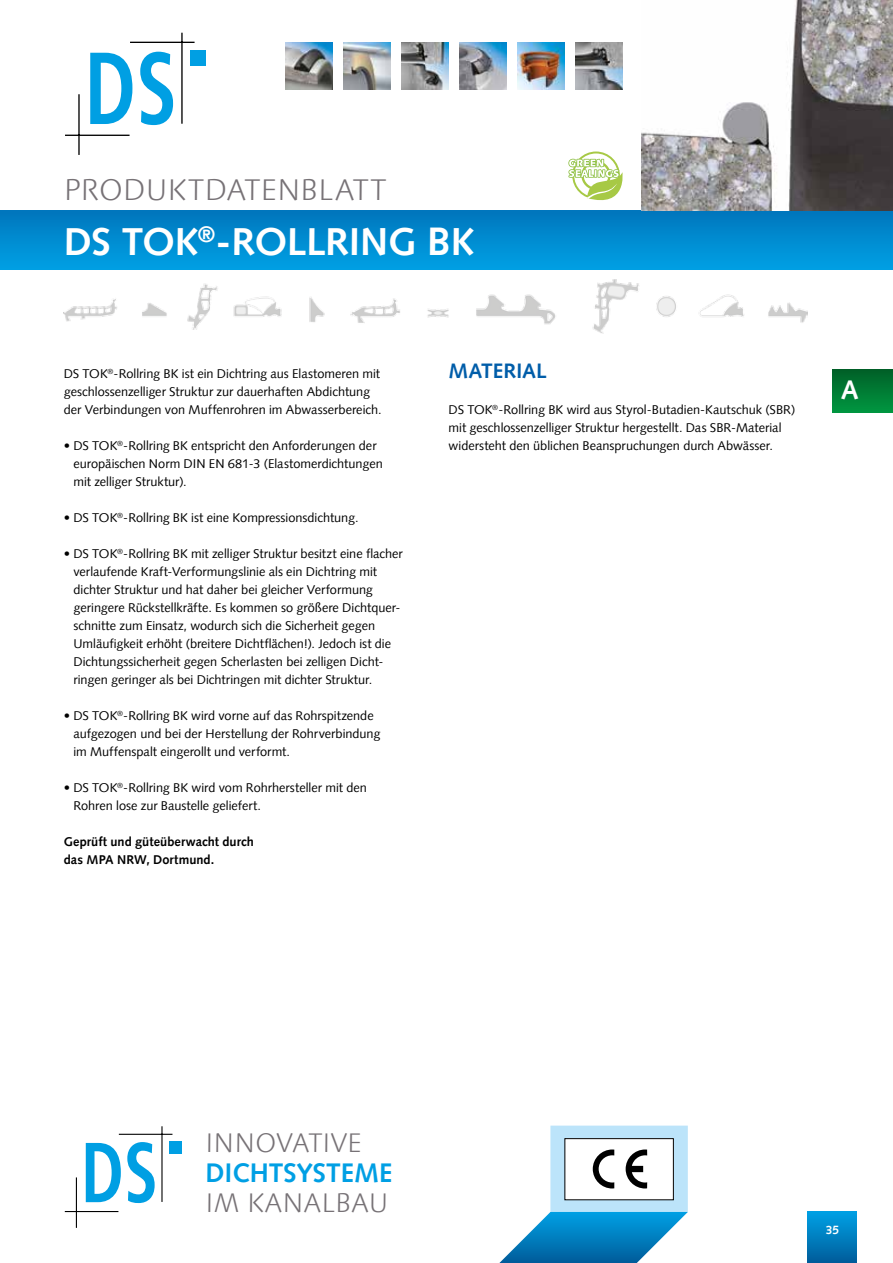
<style>
.page{position:relative;width:893px;height:1263px;background:#fff}
.page>*{position:absolute;margin:0;border:0;box-sizing:border-box;transform-origin:0 0}
.t1{font:700 39px "Syntax Com";letter-spacing:-.005em;color:#fff}
.t2{font:300 30px "Linotype Syntax Com";letter-spacing:-.005em;color:#777276}
.t3{font:300 27px "Linotype Syntax Com";color:#777276}
.t4{font:700 27px "Syntax Com";color:#009fe4}
.t5{font:700 27px "Syntax Com";color:#fff}
.t6{font:700 21px "Syntax Com";letter-spacing:.015em;color:#005da9}
.t7{font:12.75px/18px "Syntax Com";color:#000}
.t8{font:700 12.75px/18px "Syntax Com";letter-spacing:.005em;color:#000}
.t9{font:700 12px "Syntax Com";color:#fff}
</style>
<div class="page">
<div style="left:572px;top:151px;width:48px;height:48px;border:2px solid #a7c945;border-radius:50%"></div>
<svg style="left:568px;top:159px;width:55px;height:41px"></svg>
<div style="left:190px;top:51px;width:15px;height:15px;background:#009fe3"></div>
<svg style="left:90px;top:53px;width:42px;height:71px"></svg>
<svg style="left:140px;top:52px;width:33px;height:73px"></svg>
<hr style="left:181px;top:33px;width:2px;height:91px;background:#000">
<hr style="left:130px;top:42px;width:65px;height:1px;background:#000">
<hr style="left:78px;top:94px;width:2px;height:61px;background:#000">
<hr style="left:65px;top:135px;width:65px;height:1px;background:#000">
<div style="left:169px;top:1141px;width:12px;height:13px;background:#009fe3"></div>
<svg style="left:86px;top:1143px;width:35px;height:59px"></svg>
<svg style="left:127px;top:1142px;width:28px;height:61px"></svg>
<hr style="left:161px;top:1126px;width:2px;height:76px;background:#000">
<hr style="left:119px;top:1134px;width:53px;height:1px;background:#000">
<hr style="left:76px;top:1177px;width:1px;height:51px;background:#000">
<hr style="left:65px;top:1211px;width:53px;height:1px;background:#000">
<img style="left:517px;top:42px;width:48px;height:48px">
<img style="left:576px;top:42px;width:47px;height:48px">
<img style="left:343px;top:42px;width:47px;height:48px">
<img style="left:459px;top:42px;width:48px;height:48px">
<img style="left:285px;top:42px;width:47px;height:48px">
<img style="left:401px;top:42px;width:48px;height:48px">
<div style="left:0;top:211px;width:893px;height:58px;background:linear-gradient(to bottom,#0076bc,#00a0e3)"></div>
<img style="left:64px;top:279px;width:744px;height:54px">
<div style="left:808px;top:1212px;width:49px;height:51px;background:linear-gradient(to bottom,#00a0e4,#005c9a)"></div>
<div style="left:832px;top:370px;width:61px;height:42px;background:linear-gradient(to bottom,#006028,#009440)"></div>
<img style="left:641px;top:0;width:252px;height:211px">
<svg style="left:499px;top:1125px;width:189px;height:138px"></svg>
<div style="left:565px;top:1138px;width:108px;height:62px;border:1px solid #000"></div>
<h2 class="t2" style="left:64px;top:171px;width:324px">PRODUKTDATENBLATT</h2>
<h1 class="t1" style="left:64px;top:218px;width:412px">DS TOK<sup>®</sup>-Ro llring BK</h1>
<p class="t7" style="left:64px;top:365px;width:319px">DS TOK<sup>®</sup>-Rollring BK ist ein Dichtring aus Elastomeren mit geschlossenzelliger Struktur zur dauerhaften Abdichtung der Verbindungen von Muffenrohren im Abwasserbereich.</p>
<p class="t7" style="left:73px;top:437px;width:311px;text-indent:-10px">• DS TOK<sup>®</sup>-Rollring BK entspricht den Anforderungen der europäischen Norm DIN EN 681-3 (Elastomerdichtungen mit zelliger Struktur).</p>
<p class="t7" style="left:64px;top:509px;width:296px">• DS TOK<sup>®</sup>-Rollring BK ist eine Kompressionsdichtung.</p>
<p class="t7" style="left:73px;top:545px;width:331px;text-indent:-10px">• DS TOK<sup>®</sup>-Rollring BK mit zelliger Struktur besitzt eine flacher verlaufende Kraft-Verformungslinie als ein Dichtring mit dichter Struktur und hat daher bei gleicher Verformung geringere Rückstellkräfte. Es kommen so größere Dichtquer&shy;schnitte zum Einsatz, wodurch sich die Sicherheit gegen Umläufigkeit erhöht (breitere Dichtflächen!). Jedoch ist die Dichtungssicherheit gegen Scherlasten bei zelligen Dicht&shy;ringen geringer als bei Dichtringen mit dichter Struktur.</p>
<p class="t7" style="left:73px;top:707px;width:309px;text-indent:-10px">• DS TOK<sup>®</sup>-Rollring BK wird vorne auf das Rohrspitzende aufgezogen und bei der Herstellung der Rohrverbindung im Muffenspalt eingerollt und verformt.</p>
<p class="t7" style="left:73px;top:779px;width:295px;text-indent:-10px">• DS TOK<sup>®</sup>-Rollring BK wird vom Rohrhersteller mit den<br>Rohren lose zur Baustelle geliefert.</p>
<p class="t8" style="left:64px;top:833px;width:192px">Geprüft und güteüberwacht durch das MPA NRW, Dortmund.</p>
<h3 class="t6" style="left:449px;top:358px;width:100px">Material</h3>
<p class="t7" style="left:449px;top:401px;width:348px">DS TOK<sup>®</sup>-Rollring BK wird aus Styrol-Butadien-Kautschuk (SBR) mit geschlossenzelliger Struktur hergestellt. Das SBR-Material widersteht den üblichen Beanspruchungen durch Abwässer.</p>
<h3 class="t5" style="left:841px;top:373px;width:20px">A</h3>
<h3 class="t3" style="left:206px;top:1127px;width:158px">INNOVATIVE</h3>
<h3 class="t4" style="left:206px;top:1157px;width:188px">dichtsysteme</h3>
<h3 class="t3" style="left:206px;top:1186px;width:184px">IM KANALBAU</h3>
<p class="t9" style="left:826px;top:1222px;width:15px">35</p>
</div>
